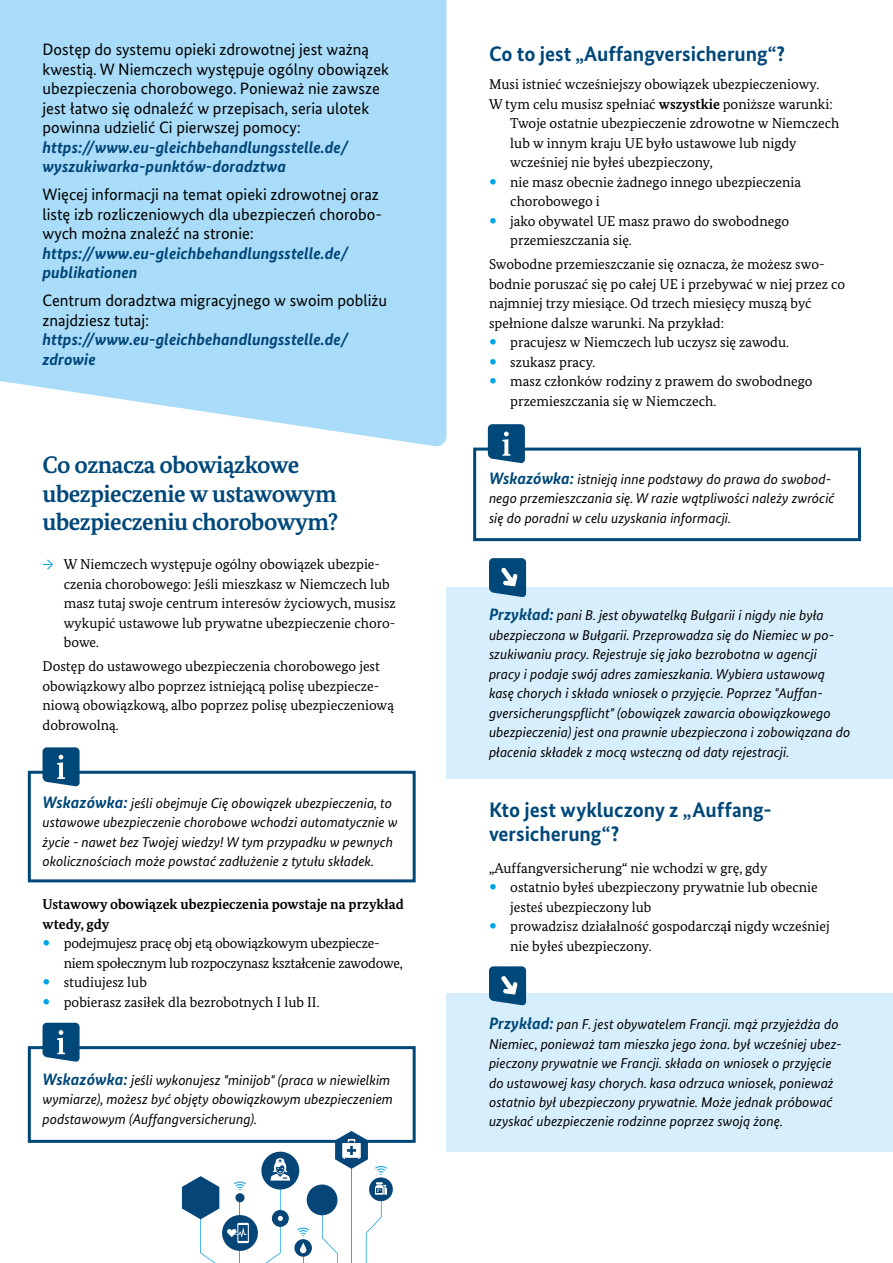
<style>
.page{position:relative;width:893px;height:1263px;background:#fff}
.page>*{position:absolute;margin:0;border:0;box-sizing:border-box;transform-origin:0 0}
.t1{font:700 24px/28.5px "Bundes Serif";letter-spacing:-.02em;color:#004879}
.t2{font:700 21px/24px "Bundes Sans";color:#004879}
.t3{font:16.5px/19.5px "Bundes Sans";color:#000}
.t4{font:italic 700 16.5px/19.5px "Bundes Sans";color:#004577}
.t5{font:italic 14.25px/19.5px "Bundes Sans";color:#000}
.t6{font:14.25px/19.5px "Bundes Serif";color:#000}
.t7{font:14.25px/19.5px "Bundes Serif";letter-spacing:-.02em;color:#000}
.t8{font:700 14.25px/19.5px "Bundes Serif";color:#000}
.s1{color:#00a4e4}
.s2{font-weight:700;font-size:16.5px;color:#004879}
.s3{font-weight:700}
</style>
<div class="page">
<div style="left:446px;top:587px;width:447px;height:192px;background:#d7eefc"></div>
<div style="left:446px;top:993px;width:447px;height:158px;background:#d7eefc"></div>
<svg style="left:489px;top:558px;width:37px;height:39px"></svg>
<svg style="left:489px;top:966px;width:37px;height:39px"></svg>
<div style="left:28px;top:771px;width:388px;height:111px;border:3px solid #004879"></div>
<div style="left:28px;top:1046px;width:388px;height:97px;border:3px solid #004879"></div>
<div style="left:473px;top:448px;width:388px;height:93px;border:3px solid #004879"></div>
<svg style="left:43px;top:747px;width:37px;height:40px"></svg>
<svg style="left:43px;top:1023px;width:37px;height:39px"></svg>
<svg style="left:488px;top:424px;width:37px;height:39px"></svg>
<svg style="left:182px;top:1131px;width:211px;height:132px"></svg>
<svg style="left:0;top:0;width:446px;height:447px;background:#aedef8"></svg>
<p class="t3" style="left:43px;top:40px;width:348px">Dostęp do systemu opieki zdrowotnej jest ważną kwestią. W Niemczech występuje ogólny obowiązek ubezpieczenia chorobowego. Ponieważ nie zawsze jest łatwo się odnaleźć w przepisach, seria ulotek powinna udzielić Ci pierwszej pomocy:</p>
<p class="t4" style="left:43px;top:137px;width:307px">https://www.eu-gleichbehandlungsstelle.de/ wyszukiwarka-punktów-doradztwa</p>
<p class="t3" style="left:43px;top:185px;width:341px">Więcej informacji na temat opieki zdrowotnej oraz listę izb rozliczeniowych dla ubezpieczeń chorobo&shy;wych można znaleźć na stronie:</p>
<p class="t4" style="left:43px;top:243px;width:307px">https://www.eu-gleichbehandlungsstelle.de/ publikationen</p>
<p class="t3" style="left:43px;top:291px;width:346px">Centrum doradztwa migracyjnego w swoim pobliżu znajdziesz tutaj:</p>
<p class="t4" style="left:43px;top:330px;width:307px">https://www.eu-gleichbehandlungsstelle.de/ zdrowie</p>
<h1 class="t1" style="left:43px;top:451px;width:297px">Co oznacza obowiązkowe ubezpieczenie w ustawowym ubezpieczeniu chorobowym?</h1>
<p class="t6" style="left:64px;top:554px;width:333px;text-indent:-21px"><span class="s1">→</span> W Niemczech występuje ogólny obowiązek ubezpie&shy;czenia chorobowego: Jeśli mieszkasz w Niemczech lub masz tutaj swoje centrum interesów życiowych, musisz wykupić ustawowe lub prywatne ubezpieczenie choro&shy;bowe.</p>
<p class="t6" style="left:43px;top:656px;width:353px">Dostęp do ustawowego ubezpieczenia chorobowego jest obowiązkowy albo poprzez istniejącą polisę ubezpiecze&shy;niową obowiązkową, albo poprzez polisę ubezpieczeniową dobrowolną.</p>
<p class="t5" style="left:43px;top:793px;width:357px"><span class="s2">Wskazówka:</span> jeśli obejmuje Cię obowiązek ubezpieczenia, to ustawowe ubezpieczenie chorobowe wchodzi automatycznie w życie - nawet bez Twojej wiedzy! W tym przypadku w pewnych okolicznościach może powstać zadłużenie z tytułu składek.</p>
<p class="t8" style="left:43px;top:894px;width:363px">Ustawowy obowiązek ubezpieczenia powstaje na przykład wtedy, gdy</p>
<p class="t7" style="left:64px;top:933px;width:340px">podejmujesz pracę obj etą obowiązkowym ubezpiecze&shy;niem społecznym lub rozpoczynasz kształcenie zawodowe, studiujesz lub<br>pobierasz zasiłek dla bezrobotnych I lub II.</p>
<p class="t5" style="left:43px;top:1070px;width:352px"><span class="s2">Wskazówka:</span> jeśli wykonujesz "minijob" (praca w niewielkim wymiarze), możesz być objęty obowiązkowym ubezpieczeniem podstawowym (Auffangversicherung).</p>
<h2 class="t2" style="left:489px;top:42px;width:298px">Co to jest „Auffangversicherung“?</h2>
<p class="t6" style="left:489px;top:75px;width:332px">Musi istnieć wcześniejszy obowiązek ubezpieczeniowy.</p>
<p class="t6" style="left:489px;top:94px;width:345px">W tym celu musisz spełniać <span class="s3">wszystkie</span> poniższe warunki:</p>
<p class="t6" style="left:510px;top:114px;width:331px">Twoje ostatnie ubezpieczenie zdrowotne w Niemczech</p>
<p class="t6" style="left:510px;top:133px;width:288px">lub w innym kraju UE było ustawowe lub nigdy</p>
<p class="t6" style="left:510px;top:153px;width:204px">wcześniej nie byłeś ubezpieczony,</p>
<p class="t6" style="left:510px;top:172px;width:292px">nie masz obecnie żadnego innego ubezpieczenia</p>
<p class="t6" style="left:510px;top:192px;width:91px">chorobowego i</p>
<p class="t6" style="left:510px;top:211px;width:280px">jako obywatel UE masz prawo do swobodnego</p>
<p class="t6" style="left:510px;top:231px;width:123px">przemieszczania się.</p>
<p class="t6" style="left:489px;top:254px;width:337px">Swobodne przemieszczanie się oznacza, że możesz swo-</p>
<p class="t6" style="left:489px;top:274px;width:358px">bodnie poruszać się po całej UE i przebywać w niej przez co</p>
<p class="t6" style="left:489px;top:293px;width:324px">najmniej trzy miesiące. Od trzech miesięcy muszą być</p>
<p class="t6" style="left:489px;top:313px;width:236px">spełnione dalsze warunki. Na przykład:</p>
<p class="t6" style="left:510px;top:332px;width:280px">pracujesz w Niemczech lub uczysz się zawodu.</p>
<p class="t6" style="left:510px;top:352px;width:87px">szukasz pracy.</p>
<p class="t6" style="left:510px;top:371px;width:304px">masz członków rodziny z prawem do swobodnego</p>
<p class="t6" style="left:510px;top:391px;width:207px">przemieszczania się w Niemczech.</p>
<p class="t5" style="left:489px;top:469px;width:347px"><span class="s2">Wskazówka:</span> istnieją inne podstawy do prawa do swobod&shy;nego przemieszczania się. W razie wątpliwości należy zwrócić się do poradni w celu uzyskania informacji.</p>
<p class="t5" style="left:489px;top:605px;width:363px"><span class="s2">Przykład:</span> pani B. jest obywatelką Bułgarii i nigdy nie była ubezpieczona w Bułgarii. Przeprowadza się do Niemiec w po&shy;szukiwaniu pracy. Rejestruje się jako bezrobotna w agencji pracy i podaje swój adres zamieszkania. Wybiera ustawową kasę chorych i składa wniosek o przyjęcie. Poprzez "Auffan&shy;gversicherungspflicht" (obowiązek zawarcia obowiązkowego ubezpieczenia) jest ona prawnie ubezpieczona i zobowiązana do płacenia składek z mocą wsteczną od daty rejestracji.</p>
<h2 class="t2" style="left:489px;top:797px;width:284px">Kto jest wykluczony z „Auffang&shy;versicherung“?</h2>
<p class="t6" style="left:510px;top:858px;width:321px;text-indent:-21px">„Auffangversicherung“ nie wchodzi w grę, gdy<br>ostatnio byłeś ubezpieczony prywatnie lub obecnie jesteś ubezpieczony lub<br>prowadzisz działalność gospodarczą<span class="s3">i</span> nigdy wcześniej nie byłeś ubezpieczony.</p>
<p class="t5" style="left:489px;top:1014px;width:354px"><span class="s2">Przykład:</span> pan F. jest obywatelem Francji. mąż przyjeżdża do Niemiec, ponieważ tam mieszka jego żona. był wcześniej ubez&shy;pieczony prywatnie we Francji. składa on wniosek o przyjęcie do ustawowej kasy chorych. kasa odrzuca wniosek, ponieważ ostatnio był ubezpieczony prywatnie. Może jednak próbować uzyskać ubezpieczenie rodzinne poprzez swoją żonę.</p>
</div>
